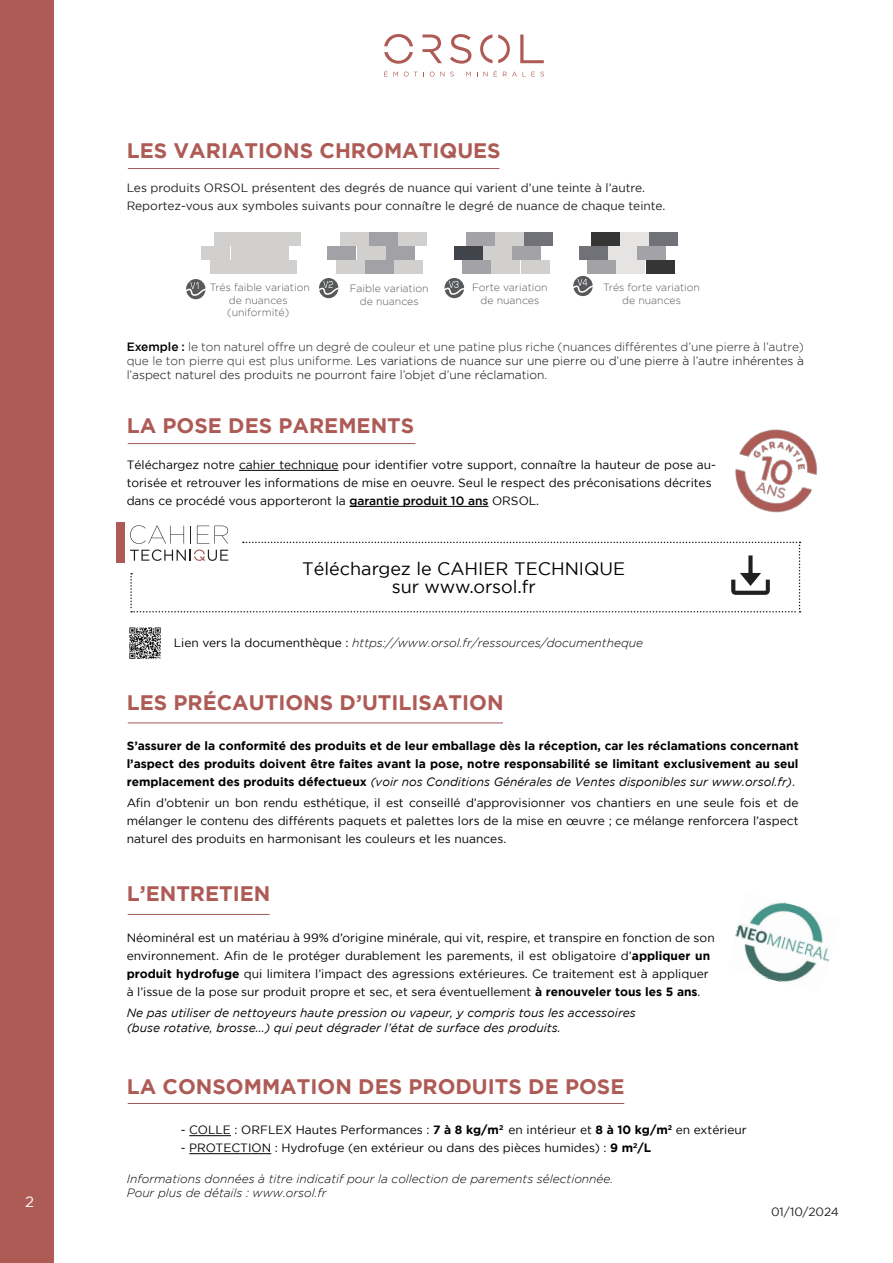
<style>
.page{position:relative;width:893px;height:1263px;background:#fff}
.page>*{position:absolute;margin:0;border:0;box-sizing:border-box;transform-origin:0 0}
.t1{font:700 21px "Gotham";color:#ae5b56}
.t2{font:18px "Gotham";color:#000001}
.t3{font:15px "Gotham";color:#fff}
.t4{font:12px/18px "Gotham";color:#000001}
.t5{font:700 12px/18px "Gotham";color:#000001;text-align:justify}
.t6{font:300 12px/14px "Gotham";color:#000001;text-align:justify}
.t7{font:italic 300 12px "Gotham";color:#000001}
.t8{font:12px "Gotham";color:#231f20}
.t9{font:italic 12px "Gotham";color:#000001}
.t10{font:300 10.5px/12.6px "Gotham";color:#57585a;text-align:center}
.s1{font-weight:500}
.s2{color:#231f20}
.s3{font-weight:400;font-style:normal}
.s4{font-weight:400;font-style:italic}
.s5{font-weight:400}
.s6{font-weight:700}
</style>
<div class="page">
<svg style="left:186px;top:279px;width:20px;height:20px"></svg>
<svg style="left:186px;top:282px;width:20px;height:15px"></svg>
<svg style="left:319px;top:278px;width:19px;height:20px"></svg>
<svg style="left:319px;top:281px;width:20px;height:15px"></svg>
<svg style="left:445px;top:278px;width:19px;height:20px"></svg>
<svg style="left:444px;top:281px;width:21px;height:15px"></svg>
<svg style="left:573px;top:276px;width:20px;height:20px"></svg>
<svg style="left:573px;top:279px;width:20px;height:14px"></svg>
<hr style="left:128px;top:168px;width:371px;height:1px;background:#a05a56">
<div style="left:214px;top:232px;width:28px;height:13px;background:#d1d0cf"></div>
<div style="left:202px;top:246px;width:28px;height:13px;background:#d1d0cf"></div>
<div style="left:210px;top:260px;width:28px;height:13px;background:#d1d0cf"></div>
<div style="left:243px;top:232px;width:28px;height:13px;background:#d1d0cf"></div>
<div style="left:231px;top:246px;width:28px;height:13px;background:#d1d0cf"></div>
<div style="left:240px;top:260px;width:28px;height:13px;background:#d1d0cf"></div>
<div style="left:273px;top:232px;width:28px;height:13px;background:#d1d0cf"></div>
<div style="left:260px;top:246px;width:28px;height:13px;background:#d1d0cf"></div>
<div style="left:269px;top:260px;width:28px;height:13px;background:#d1d0cf"></div>
<div style="left:340px;top:232px;width:28px;height:13px;background:#d1d0cf"></div>
<div style="left:328px;top:246px;width:28px;height:13px;background:#a1a1a6"></div>
<div style="left:336px;top:260px;width:28px;height:13px;background:#d1d0cf"></div>
<div style="left:370px;top:232px;width:28px;height:13px;background:#a1a1a6"></div>
<div style="left:357px;top:246px;width:28px;height:13px;background:#d1d0cf"></div>
<div style="left:366px;top:260px;width:28px;height:13px;background:#a1a1a6"></div>
<div style="left:399px;top:232px;width:28px;height:13px;background:#d1d0cf"></div>
<div style="left:386px;top:246px;width:29px;height:13px;background:#a1a1a6"></div>
<div style="left:395px;top:260px;width:28px;height:13px;background:#d1d0cf"></div>
<div style="left:466px;top:232px;width:28px;height:13px;background:#a2a2a7"></div>
<div style="left:454px;top:246px;width:28px;height:13px;background:#41444b"></div>
<div style="left:462px;top:260px;width:28px;height:13px;background:#a2a2a7"></div>
<div style="left:496px;top:232px;width:28px;height:13px;background:#d1d0cf"></div>
<div style="left:483px;top:246px;width:28px;height:13px;background:#d1d0cf"></div>
<div style="left:492px;top:260px;width:28px;height:13px;background:#d1d0cf"></div>
<div style="left:525px;top:232px;width:28px;height:13px;background:#717278"></div>
<div style="left:513px;top:246px;width:28px;height:13px;background:#a2a2a7"></div>
<div style="left:521px;top:260px;width:28px;height:13px;background:#d1d0cf"></div>
<div style="left:591px;top:232px;width:28px;height:14px;background:#363536"></div>
<div style="left:579px;top:247px;width:28px;height:13px;background:#717278"></div>
<div style="left:587px;top:261px;width:28px;height:13px;background:#a2a2a7"></div>
<div style="left:621px;top:232px;width:28px;height:14px;background:#e6e4e3"></div>
<div style="left:608px;top:247px;width:28px;height:13px;background:#e6e4e3"></div>
<div style="left:617px;top:261px;width:28px;height:13px;background:#e6e4e3"></div>
<div style="left:650px;top:232px;width:28px;height:14px;background:#717278"></div>
<div style="left:638px;top:247px;width:28px;height:13px;background:#a2a2a7"></div>
<div style="left:646px;top:261px;width:28px;height:13px;background:#363536"></div>
<div style="left:0;top:0;width:54px;height:1263px;background:#ae5b56"></div>
<svg style="left:450px;top:34px;width:21px;height:30px"></svg>
<svg style="left:520px;top:34px;width:24px;height:29px"></svg>
<svg style="left:422px;top:34px;width:20px;height:29px"></svg>
<svg style="left:384px;top:34px;width:29px;height:12px"></svg>
<svg style="left:384px;top:52px;width:29px;height:12px"></svg>
<svg style="left:480px;top:34px;width:12px;height:29px"></svg>
<svg style="left:498px;top:35px;width:12px;height:28px"></svg>
<svg style="left:384px;top:70px;width:14px;height:6px"></svg>
<svg style="left:404px;top:72px;width:20px;height:5px"></svg>
<svg style="left:430px;top:72px;width:14px;height:5px"></svg>
<svg style="left:450px;top:72px;width:4px;height:5px"></svg>
<svg style="left:466px;top:72px;width:5px;height:4px"></svg>
<svg style="left:477px;top:72px;width:11px;height:4px"></svg>
<svg style="left:494px;top:70px;width:3px;height:6px"></svg>
<svg style="left:503px;top:72px;width:14px;height:4px"></svg>
<svg style="left:523px;top:72px;width:21px;height:5px"></svg>
<hr style="left:239px;top:470px;width:99px;height:1px;background:#000001">
<hr style="left:349px;top:506px;width:139px;height:1px;background:#000001">
<hr style="left:128px;top:443px;width:287px;height:1px;background:#a05a56">
<div style="left:116px;top:523px;width:9px;height:40px;background:#ae5b56"></div>
<hr style="left:128px;top:722px;width:375px;height:1px;background:#a05a56">
<hr style="left:128px;top:914px;width:142px;height:1px;background:#a05a56">
<img style="left:735px;top:429px;width:83px;height:84px">
<img style="left:735px;top:902px;width:95px;height:81px">
<svg style="left:130px;top:525px;width:670px;height:87px"></svg>
<img style="left:129px;top:627px;width:32px;height:32px">
<hr style="left:189px;top:1135px;width:42px;height:1px;background:#000001">
<hr style="left:189px;top:1153px;width:82px;height:1px;background:#000001">
<hr style="left:128px;top:1103px;width:496px;height:1px;background:#a05a56">
<p class="t3" style="left:25px;top:1193px;width:10px">2</p>
<p class="t1" style="left:127px;top:139px;width:376px">LES VARIATIONS CHROMATIQUES</p>
<p class="t8" style="left:127px;top:181px;width:520px">Les produits ORSOL présentent des degrés de nuance qui varient d’une teinte à l’autre.</p>
<p class="t8" style="left:127px;top:199px;width:540px">Reportez-vous aux symboles suivants pour connaître le degré de nuance de chaque teinte.</p>
<p class="t10" style="left:210px;top:281px;width:102px">Trés faible variation de nuances</p>
<p class="t10" style="left:227px;top:306px;width:64px">(uniformité)</p>
<p class="t10" style="left:350px;top:282px;width:80px">Faible variation</p>
<p class="t10" style="left:360px;top:294px;width:60px">de nuances</p>
<p class="t10" style="left:472px;top:281px;width:77px">Forte variation</p>
<p class="t10" style="left:480px;top:293px;width:60px">de nuances</p>
<p class="t10" style="left:603px;top:281px;width:99px">Trés forte variation</p>
<p class="t10" style="left:622px;top:293px;width:60px">de nuances</p>
<p class="t6" style="left:127px;top:339px;width:679px"><span class="s1">Exemple :</span> <span class="s2">le ton naturel offre un degré de couleur et une patine plus riche (nuances différentes d’une pierre à l’autre) que le ton pierre qui est plus uniforme.</span> Les variations de nuance sur une pierre ou d’une pierre à l’autre inhérentes à l’aspect naturel des produits ne pourront faire l’objet d’une réclamation.</p>
<p class="t1" style="left:127px;top:413px;width:289px">LA POSE DES PAREMENTS</p>
<p class="t4" style="left:127px;top:455px;width:591px">Téléchargez notre cahier technique pour identifier votre support, connaître la hauteur de pose au&shy;torisée et retrouver les informations de mise en oeuvre. Seul le respect des préconisations décrites dans ce procédé vous apporteront la <span class="s1">garantie produit 10 ans</span> ORSOL.</p>
<p class="t2" style="left:302px;top:558px;width:325px">Téléchargez le CAHIER TECHNIQUE</p>
<p class="t2" style="left:392px;top:576px;width:145px">sur www.orsol.fr</p>
<p class="t7" style="left:174px;top:636px;width:471px"><span class="s3">Lien vers la documenthèque :</span> https://www.orsol.fr/ressources/documentheque</p>
<p class="t1" style="left:127px;top:690px;width:379px">LES PRÉCAUTIONS D’UTILISATION</p>
<p class="t5" style="left:127px;top:736px;width:673px">S’assurer de la conformité des produits et de leur emballage dès la réception, car les réclamations concernant l’aspect des produits doivent être faites avant la pose, notre responsabilité se limitant exclusivement au seul remplacement des produits défectueux <span class="s4">(voir nos Conditions Générales de Ventes disponibles sur www.orsol.fr)</span><span class="s5">.</span></p>
<p class="t4" style="left:127px;top:794px;width:673px;text-align:justify">Afin d’obtenir un bon rendu esthétique, il est conseillé d’approvisionner vos chantiers en une seule fois et de mélanger le contenu des différents paquets et palettes lors de la mise en œuvre ; ce mélange renforcera l’aspect naturel des produits en harmonisant les couleurs et les nuances.</p>
<p class="t1" style="left:127px;top:882px;width:145px">L’ENTRETIEN</p>
<p class="t4" style="left:127px;top:928px;width:590px">Néominéral est un matériau à 99% d’origine minérale, qui vit, respire, et transpire en fonction de son environnement. Afin de le protéger durablement les parements, il est obligatoire d’<span class="s6">appliquer un produit hydrofuge</span> qui limitera l’impact des agressions extérieures. Ce traitement est à appliquer à l’issue de la pose sur produit propre et sec, et sera éventuellement <span class="s6">à renouveler tous les 5 ans</span>.</p>
<p class="t9" style="left:127px;top:1006px;width:511px">Ne pas utiliser de nettoyeurs haute pression ou vapeur, y compris tous les accessoires</p>
<p class="t9" style="left:127px;top:1021px;width:436px">(buse rotative, brosse...) qui peut dégrader l’état de surface des produits.</p>
<p class="t1" style="left:127px;top:1074px;width:499px">LA CONSOMMATION DES PRODUITS DE POSE</p>
<p class="t4" style="left:181px;top:1121px;width:567px">- COLLE : ORFLEX Hautes Performances : <span class="s6">7 à 8 kg/m</span><sup>2</sup> en intérieur et <span class="s6">8 à 10 kg/m</span><sup>2</sup> en extérieur</p>
<p class="t4" style="left:181px;top:1139px;width:472px">- PROTECTION : Hydrofuge (en extérieur ou dans des pièces humides) : <span class="s6">9 m</span><sup>2</sup><span class="s6">/L</span></p>
<p class="t7" style="left:127px;top:1172px;width:488px">Informations données à titre indicatif pour la collection de parements sélectionnée.</p>
<p class="t7" style="left:127px;top:1186px;width:201px">Pour plus de détails : www.orsol.fr</p>
<p class="t8" style="left:771px;top:1205px;width:69px">01/10/2024</p>
</div>
